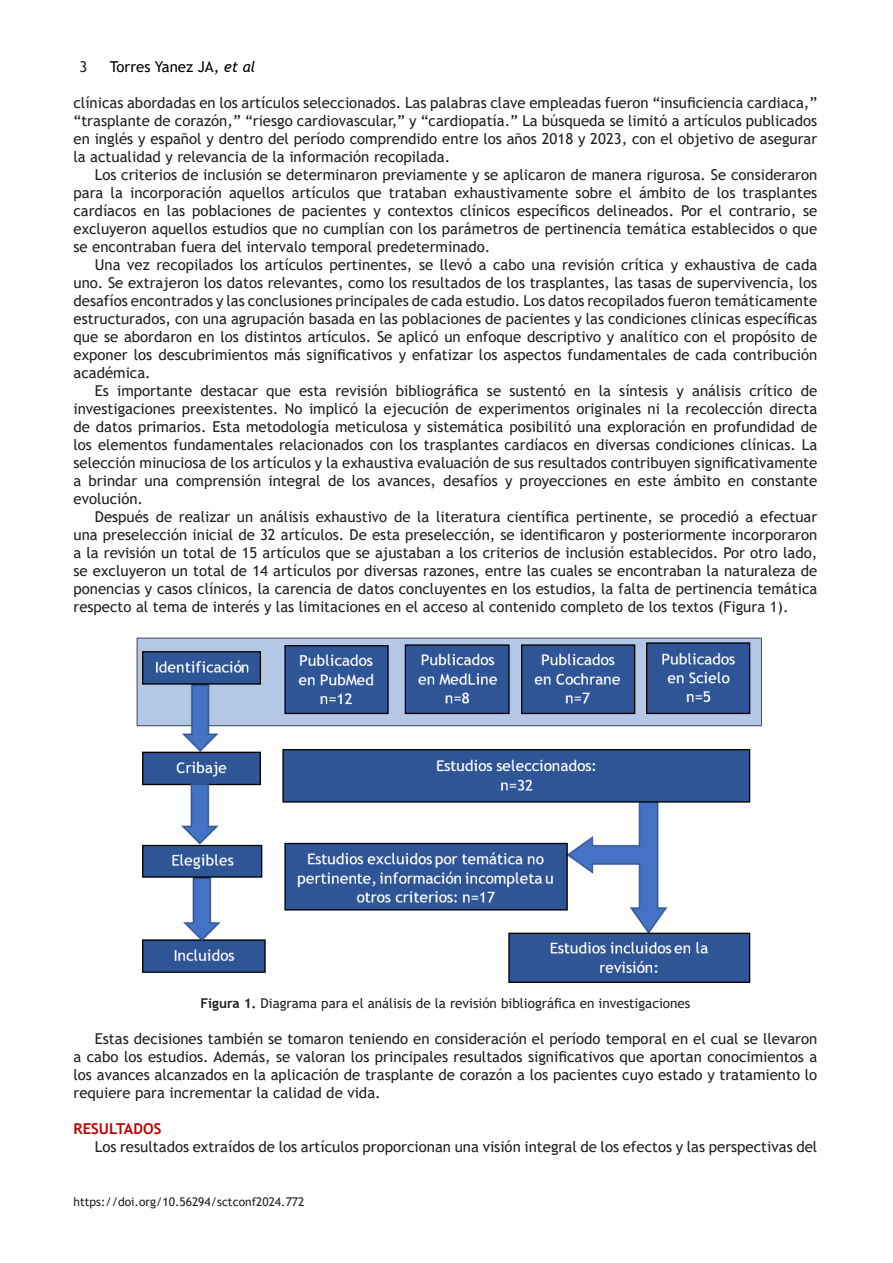
<style>
.page{position:relative;width:893px;height:1263px;background:#fff}
.page>*{position:absolute;margin:0;border:0;box-sizing:border-box;transform-origin:0 0}
.No_Spacing{font:15px/18px "Trebuchet MS";color:#231f20;text-align:justify}
.t1{font:15px "Trebuchet MS";color:#000}
.No_Spacing-2{font:700 15px "Trebuchet MS";color:#be0000}
.t2{font:13.5px "Trebuchet MS";color:#231f20}
.t3{font:12px "Trebuchet MS";color:#231f20}
.s1{font-style:italic}
.s2{font-weight:700}
</style>
<div class="page">
<img style="left:136px;top:637px;width:626px;height:346px">
<p class="No_Spacing" style="left:80px;top:58px;width:9px">3</p>
<p class="t1" style="left:110px;top:57px;width:147px">Torres Yanez JA, <span class="s1">et al</span></p>
<p class="No_Spacing" style="left:74px;top:94px;width:745px">clínicas abordadas en los artículos seleccionados. Las palabras clave empleadas fueron “insuficiencia cardiaca,” “trasplante de corazón,” “riesgo cardiovascular,” y “cardiopatía.” La búsqueda se limitó a artículos publicados en inglés y español y dentro del período comprendido entre los años 2018 y 2023, con el objetivo de asegurar la actualidad y relevancia de la información recopilada.</p>
<p class="No_Spacing" style="left:74px;top:166px;width:745px;text-indent:21px">Los criterios de inclusión se determinaron previamente y se aplicaron de manera rigurosa. Se consideraron para la incorporación aquellos artículos que trataban exhaustivamente sobre el ámbito de los trasplantes cardíacos en las poblaciones de pacientes y contextos clínicos específicos delineados. Por el contrario, se excluyeron aquellos estudios que no cumplían con los parámetros de pertinencia temática establecidos o que se encontraban fuera del intervalo temporal predeterminado.</p>
<p class="No_Spacing" style="left:74px;top:256px;width:745px;text-indent:21px">Una vez recopilados los artículos pertinentes, se llevó a cabo una revisión crítica y exhaustiva de cada uno. Se extrajeron los datos relevantes, como los resultados de los trasplantes, las tasas de supervivencia, los desafíos encontrados y las conclusiones principales de cada estudio. Los datos recopilados fueron temáticamente estructurados, con una agrupación basada en las poblaciones de pacientes y las condiciones clínicas específicas que se abordaron en los distintos artículos. Se aplicó un enfoque descriptivo y analítico con el propósito de exponer los descubrimientos más significativos y enfatizar los aspectos fundamentales de cada contribución académica.</p>
<p class="No_Spacing" style="left:74px;top:382px;width:745px;text-indent:21px">Es importante destacar que esta revisión bibliográfica se sustentó en la síntesis y análisis crítico de investigaciones preexistentes. No implicó la ejecución de experimentos originales ni la recolección directa de datos primarios. Esta metodología meticulosa y sistemática posibilitó una exploración en profundidad de los elementos fundamentales relacionados con los trasplantes cardíacos en diversas condiciones clínicas. La selección minuciosa de los artículos y la exhaustiva evaluación de sus resultados contribuyen significativamente a brindar una comprensión integral de los avances, desafíos y proyecciones en este ámbito en constante evolución.</p>
<p class="No_Spacing" style="left:74px;top:508px;width:745px;text-indent:21px">Después de realizar un análisis exhaustivo de la literatura científica pertinente, se procedió a efectuar una preselección inicial de 32 artículos. De esta preselección, se identificaron y posteriormente incorporaron a la revisión un total de 15 artículos que se ajustaban a los criterios de inclusión establecidos. Por otro lado, se excluyeron un total de 14 artículos por diversas razones, entre las cuales se encontraban la naturaleza de ponencias y casos clínicos, la carencia de datos concluyentes en los estudios, la falta de pertinencia temática respecto al tema de interés y las limitaciones en el acceso al contenido completo de los textos (Figura 1).</p>
<p class="t2" style="left:200px;top:995px;width:491px"><span class="s2">Figura 1.</span> Diagrama para el análisis de la revisión bibliográfica en investigaciones</p>
<p class="No_Spacing" style="left:74px;top:1030px;width:745px;text-indent:21px">Estas decisiones también se tomaron teniendo en consideración el período temporal en el cual se llevaron a cabo los estudios. Además, se valoran los principales resultados significativos que aportan conocimientos a los avances alcanzados en la aplicación de trasplante de corazón a los pacientes cuyo estado y tratamiento lo requiere para incrementar la calidad de vida.</p>
<p class="No_Spacing-2" style="left:74px;top:1119px;width:89px">RESULTADOS</p>
<p class="No_Spacing" style="left:95px;top:1138px;width:724px">Los resultados extraídos de los artículos proporcionan una visión integral de los efectos y las perspectivas del</p>
<p class="t3" style="left:74px;top:1194px;width:233px">https://doi.org/10.56294/sctconf2024.772</p>
</div>
